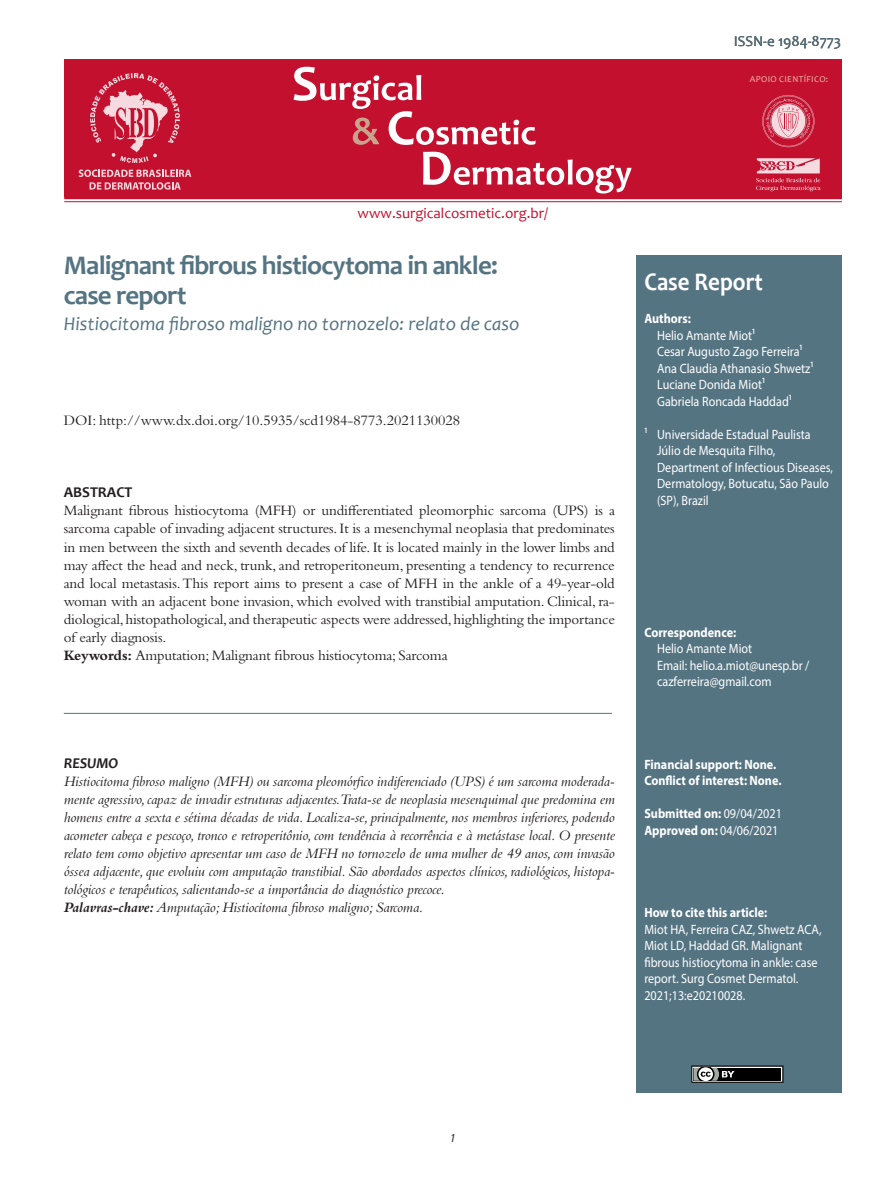
<style>
.page{position:relative;width:893px;height:1191px;background:#fff}
.page>*{position:absolute;margin:0;border:0;box-sizing:border-box;transform-origin:0 0}
.t1{font:700 27px/30px "Candara";letter-spacing:-.03em;color:#557482}
.t2{font:700 25.5px "Candara";color:#fff;scale:.9 1}
.t3{font:italic 19.5px "Candara";color:#557482}
.t4{font:15px/18px "Bembo Std";letter-spacing:-.01em;color:#231f20;text-align:justify}
.t5{font:italic 15px/18px "Bembo Std";letter-spacing:-.01em;color:#231f20;text-align:justify}
.t6{font:15px "Candara";color:#c3102e}
.t7{font:15px "Candara";color:#557482}
.t8{font:700 15px "Candara";color:#231f20}
.t9{font:italic 700 15px "Candara";letter-spacing:-.01em;color:#231f20}
.t10{font:13.5px/16.5px "Myriad Pro";color:#fff;scale:.9 1}
.t11{font:700 13.5px "Myriad Pro";color:#fff;scale:.9 1}
.t12{font:italic 12px "Myriad Pro";color:#231f20}
.t13{font:9px "Candara";letter-spacing:.04em;color:#efc0b4}
.s1{font-weight:700}
.s2{font-weight:400}
</style>
<div class="page">
<hr style="left:64px;top:196px;width:778px;height:3px;background:#c3102e">
<hr style="left:64px;top:201px;width:778px;height:1px;background:#c3102e">
<div style="left:64px;top:60px;width:778px;height:137px;background:#c3102e"></div>
<svg style="left:294px;top:67px;width:242px;height:78px"></svg>
<svg style="left:423px;top:152px;width:208px;height:41px"></svg>
<svg style="left:90px;top:73px;width:90px;height:90px"></svg>
<svg style="left:79px;top:170px;width:112px;height:20px"></svg>
<svg style="left:756px;top:158px;width:65px;height:33px"></svg>
<svg style="left:762px;top:95px;width:52px;height:52px"></svg>
<div style="left:636px;top:255px;width:206px;height:838px;background:#557482"></div>
<svg style="left:691px;top:1065px;width:92px;height:17px;background:#494b4c"></svg>
<hr style="left:64px;top:713px;width:548px;height:1px;background:#557482">
<p class="t7" style="left:734px;top:32px;width:109px">ISSN-e 1984-8773</p>
<p class="t13" style="left:750px;top:74px;width:80px">APOIO CIENTÍFICO:</p>
<p class="t6" style="left:357px;top:204px;width:192px">www.surgicalcosmetic.org.br/</p>
<p class="t1" style="left:64px;top:250px;width:436px">Malignant fibrous histiocytoma in ankle: case report</p>
<p class="t3" style="left:64px;top:311px;width:457px">Histiocitoma fibroso maligno no tornozelo: relato de caso</p>
<p class="t4" style="left:64px;top:411px;width:398px">DOI: http://www.dx.doi.org/10.5935/scd1984-8773.2021130028</p>
<p class="t8" style="left:64px;top:483px;width:70px">ABSTRACT</p>
<p class="t4" style="left:64px;top:501px;width:553px">Malignant fibrous histiocytoma (MFH) or undifferentiated pleomorphic sarcoma (UPS) is a sarcoma capable of invading adjacent structures. It is a mesenchymal neoplasia that predominates in men between the sixth and seventh decades of life. It is located mainly in the lower limbs and may affect the head and neck, trunk, and retroperitoneum, presenting a tendency to recurrence and local metastasis. This report aims to present a case of MFH in the ankle of a 49-year-old woman with an adjacent bone invasion, which evolved with transtibial amputation. Clinical, ra&shy;diological, histopathological, and therapeutic aspects were addressed, highlighting the importance of early diagnosis.</p>
<p class="t4" style="left:64px;top:645px;width:385px"><span class="s1">Keywords:</span> Amputation; Malignant fibrous histiocytoma; Sarcoma</p>
<p class="t9" style="left:64px;top:753px;width:56px">RESUMO</p>
<p class="t5" style="left:64px;top:771px;width:553px">Histiocitoma fibroso maligno (MFH) ou sarcoma pleomórfico indiferenciado (UPS) é um sarcoma moderada&shy;mente agressivo, capaz de invadir estruturas adjacentes.Trata-se de neoplasia mesenquimal que predomina em homens entre a sexta e sétima décadas de vida. Localiza-se, principalmente, nos membros inferiores, podendo acometer cabeça e pescoço, tronco e retroperitônio, com tendência à recorrência e à metástase local. O presente relato tem como objetivo apresentar um caso de MFH no tornozelo de uma mulher de 49 anos, com invasão óssea adjacente, que evoluiu com amputação transtibial. São abordados aspectos clínicos, radiológicos, histopa&shy;tológicos e terapêuticos, salientando-se a importância do diagnóstico precoce.</p>
<p class="t5" style="left:64px;top:897px;width:361px"><span class="s1">Palavras-chave:</span> Amputação; Histiocitoma fibroso maligno; Sarcoma.</p>
<p class="t2" style="left:644px;top:266px;width:133px">Case Report</p>
<p class="t11" style="left:644px;top:310px;width:53px">Authors:</p>
<p class="t10" style="left:657px;top:327px;width:110px">Helio Amante Miot¹</p>
<p class="t10" style="left:657px;top:343px;width:163px">Cesar Augusto Zago Ferreira¹</p>
<p class="t10" style="left:657px;top:360px;width:175px">Ana Claudia Athanasio Shwetz¹</p>
<p class="t10" style="left:657px;top:376px;width:121px">Luciane Donida Miot¹</p>
<p class="t10" style="left:657px;top:393px;width:151px">Gabriela Roncada Haddad¹</p>
<p class="t10" style="left:657px;top:426px;width:197px;text-indent:-13px">¹ Universidade Estadual Paulista<br>Júlio de Mesquita Filho,<br>Department of Infectious Diseases,<br>Dermatology, Botucatu, São Paulo (SP), Brazil</p>
<p class="t11" style="left:644px;top:623px;width:104px">Correspondence:</p>
<p class="t10" style="left:657px;top:640px;width:107px">Helio Amante Miot</p>
<p class="t10" style="left:657px;top:657px;width:171px">Email: helio.a.miot@unesp.br / cazferreira@gmail.com</p>
<p class="t11" style="left:644px;top:755px;width:148px">Financial support: None.</p>
<p class="t11" style="left:644px;top:772px;width:154px">Conflict of interest: None.</p>
<p class="t11" style="left:644px;top:805px;width:154px">Submitted on: <span class="s2">09/04/2021</span></p>
<p class="t11" style="left:644px;top:821px;width:151px">Approved on: <span class="s2">04/06/2021</span></p>
<p class="t11" style="left:644px;top:904px;width:138px">How to cite this article:</p>
<p class="t10" style="left:644px;top:921px;width:198px">Miot HA, Ferreira CAZ, Shwetz ACA,<br>Miot LD, Haddad GR. Malignant fibrous histiocytoma in ankle: case report. Surg Cosmet Dermatol.<br>2021;13:e20210028.</p>
<p class="t12" style="left:450px;top:1130px;width:7px">1</p>
</div>
